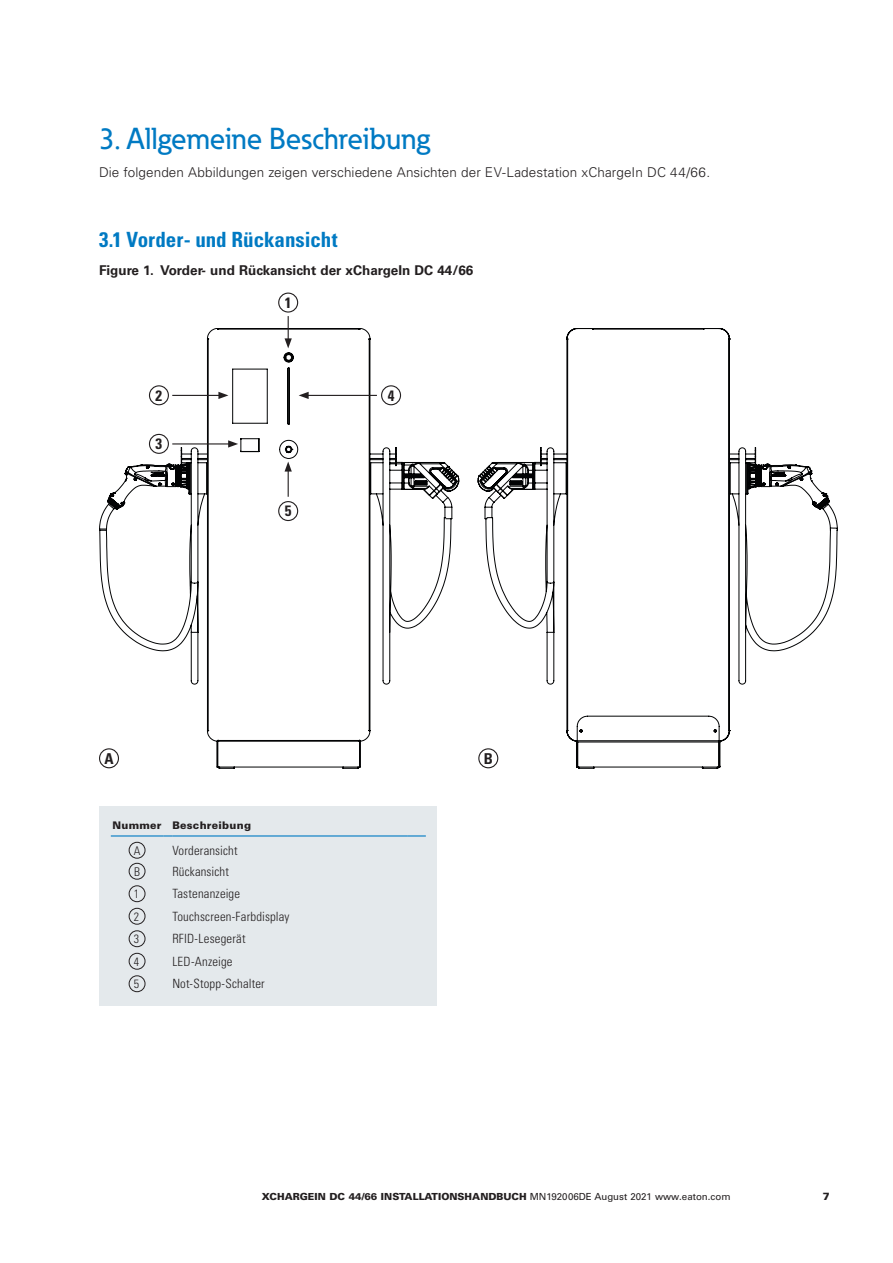
<style>
.page{position:relative;width:893px;height:1263px;background:#fff}
.page>*{position:absolute;margin:0;border:0;box-sizing:border-box;transform-origin:0 0}
.t1{font:500 30px "Eaton";color:#007ac3}
.t2{font:700 condensed 21px "Univers LT Std";color:#007ac3}
.t3{font:700 condensed 15px "Univers LT Std";color:#231f20}
.t4{font:300 13.5px "Univers LT Std";letter-spacing:.005em;color:#231f20}
.t5{font:700 13.5px "Univers LT Std";color:#231f20}
.t6{font:300 condensed 12.75px "Univers LT Std";letter-spacing:.01em;color:#231f20}
.t7{font:300 condensed 12px "Univers LT Std";color:#231f20}
.t8{font:900 10.5px "Univers LT Std";letter-spacing:.025em;color:#231f20}
.t9{font:900 9.75px "Univers LT Std";color:#231f20}
.s1{font-weight:400}
</style>
<div class="page">
<div style="left:99px;top:806px;width:337px;height:199px;background:#e4e9ec"></div>
<hr style="left:111px;top:835px;width:52px;height:1px;background:#007ac3">
<hr style="left:172px;top:835px;width:236px;height:1px;background:#007ac3">
<svg style="left:408px;top:835px;width:18px;height:1px"></svg>
<div style="left:129px;top:842px;width:16px;height:16px;border:1px solid #231f20;border-radius:50%"></div>
<div style="left:129px;top:863px;width:16px;height:16px;border:1px solid #231f20;border-radius:50%"></div>
<div style="left:129px;top:885px;width:16px;height:17px;border:1px solid #231f20;border-radius:50%"></div>
<div style="left:129px;top:908px;width:16px;height:16px;border:1px solid #231f20;border-radius:50%"></div>
<div style="left:129px;top:930px;width:16px;height:17px;border:1px solid #231f20;border-radius:50%"></div>
<div style="left:129px;top:953px;width:16px;height:16px;border:1px solid #231f20;border-radius:50%"></div>
<div style="left:129px;top:975px;width:16px;height:17px;border:1px solid #231f20;border-radius:50%"></div>
<svg style="left:478px;top:328px;width:360px;height:441px"></svg>
<svg style="left:99px;top:328px;width:360px;height:441px"></svg>
<svg style="left:285px;top:316px;width:7px;height:32px"></svg>
<hr style="left:306px;top:395px;width:71px;height:1px;background:#231f20">
<svg style="left:299px;top:392px;width:10px;height:7px"></svg>
<hr style="left:172px;top:395px;width:49px;height:1px;background:#231f20">
<svg style="left:218px;top:392px;width:10px;height:7px"></svg>
<hr style="left:172px;top:443px;width:58px;height:1px;background:#231f20">
<svg style="left:228px;top:440px;width:10px;height:8px"></svg>
<svg style="left:285px;top:462px;width:7px;height:35px"></svg>
<div style="left:278px;top:293px;width:20px;height:20px;border:1px solid #231f20;border-radius:50%"></div>
<div style="left:381px;top:385px;width:20px;height:20px;border:1px solid #231f20;border-radius:50%"></div>
<div style="left:149px;top:385px;width:20px;height:20px;border:1px solid #231f20;border-radius:50%"></div>
<div style="left:149px;top:434px;width:20px;height:20px;border:1px solid #231f20;border-radius:50%"></div>
<div style="left:278px;top:501px;width:20px;height:20px;border:1px solid #231f20;border-radius:50%"></div>
<div style="left:99px;top:748px;width:20px;height:20px;border:1px solid #231f20;border-radius:50%"></div>
<div style="left:478px;top:748px;width:20px;height:20px;border:1px solid #231f20;border-radius:50%"></div>
<h1 class="t1" style="left:99px;top:120px;width:333px">3. Allgemeine Beschreibung</h1>
<p class="t4" style="left:99px;top:164px;width:613px">Die folgenden Abbildungen zeigen verschiedene Ansichten der EV-Ladestation xChargeIn DC 44/66.</p>
<h2 class="t2" style="left:99px;top:227px;width:240px">3.1 Vorder- und Rückansicht</h2>
<p class="t5" style="left:99px;top:262px;width:376px">Figure 1. Vorder- und Rückansicht der xChargeIn DC 44/66</p>
<p class="t3" style="left:285px;top:293px;width:8px">1</p>
<p class="t3" style="left:156px;top:386px;width:8px">2</p>
<p class="t3" style="left:388px;top:386px;width:8px">4</p>
<p class="t3" style="left:156px;top:435px;width:8px">3</p>
<p class="t3" style="left:285px;top:502px;width:8px">5</p>
<p class="t3" style="left:104px;top:749px;width:11px">A</p>
<p class="t3" style="left:484px;top:749px;width:11px">B</p>
<p class="t8" style="left:113px;top:819px;width:140px">Nummer Beschreibung</p>
<p class="t7" style="left:134px;top:843px;width:8px">A</p>
<p class="t6" style="left:172px;top:843px;width:67px">Vorderansicht</p>
<p class="t7" style="left:134px;top:864px;width:7px">B</p>
<p class="t6" style="left:172px;top:864px;width:58px">Rückansicht</p>
<p class="t7" style="left:134px;top:887px;width:7px">1</p>
<p class="t6" style="left:172px;top:886px;width:69px">Tastenanzeige</p>
<p class="t7" style="left:134px;top:909px;width:7px">2</p>
<p class="t6" style="left:172px;top:909px;width:119px">Touchscreen-Farbdisplay</p>
<p class="t7" style="left:134px;top:932px;width:7px">3</p>
<p class="t6" style="left:172px;top:931px;width:75px">RFID-Lesegerät</p>
<p class="t7" style="left:134px;top:954px;width:7px">4</p>
<p class="t6" style="left:172px;top:954px;width:62px">LED-Anzeige</p>
<p class="t7" style="left:134px;top:977px;width:7px">5</p>
<p class="t6" style="left:172px;top:976px;width:94px">Not-Stopp-Schalter</p>
<p class="t9" style="left:262px;top:1190px;width:470px">XCHARGEIN DC 44/66 INSTALLATIONSHANDBUCH <span class="s1">MN192006DE August 2021 www.eaton.com</span></p>
<p class="t8" style="left:823px;top:1189px;width:9px">7</p>
</div>
